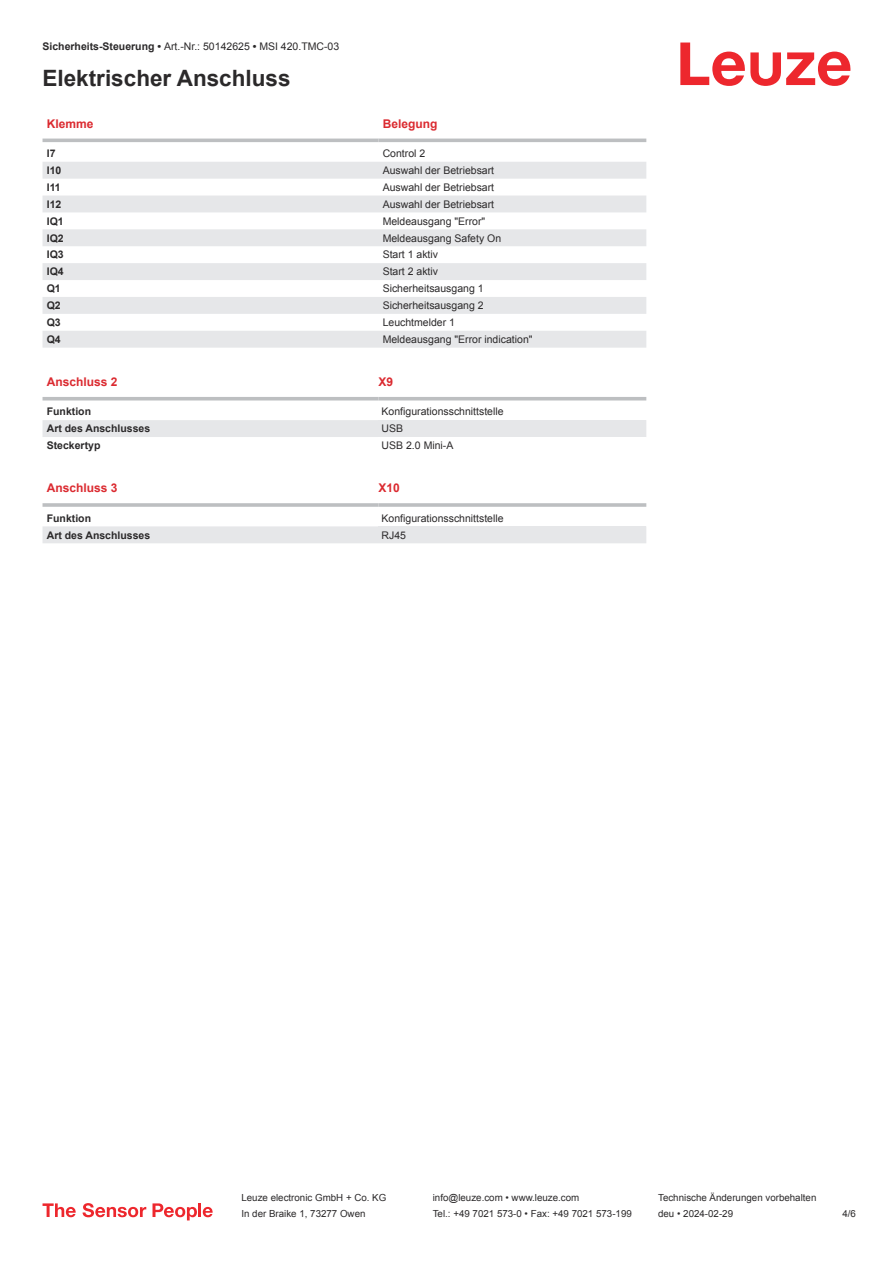
<style>
.page{position:relative;width:893px;height:1263px;background:#fff}
.page>*{position:absolute;margin:0;border:0;box-sizing:border-box;transform-origin:0 0}
.t1{font:700 22.5px "Arial";color:#2b292a}
.t2{font:700 12px "Arial";color:#db2a30}
.t3{font:10.5px "Arial";color:#2b292a}
.t4{font:700 10.5px "Arial";color:#2b292a}
.t5{font:9.75px "Arial";color:#2b292a}
.s1{font-weight:700}
</style>
<div class="page">
<svg style="left:680px;top:43px;width:170px;height:43px"></svg>
<svg style="left:43px;top:138px;width:603px;height:1px"></svg>
<svg style="left:43px;top:162px;width:603px;height:186px;fill:#e6e7e9"></svg>
<hr style="left:43px;top:139px;width:335px;height:3px;background:#bdbfc1">
<hr style="left:378px;top:139px;width:268px;height:3px;background:#bdbfc1">
<svg style="left:43px;top:400px;width:603px;height:1px"></svg>
<div style="left:43px;top:420px;width:335px;height:17px;background:#e6e7e9"></div>
<hr style="left:43px;top:397px;width:335px;height:3px;background:#bdbfc1">
<hr style="left:378px;top:397px;width:268px;height:3px;background:#bdbfc1">
<div style="left:378px;top:420px;width:268px;height:17px;background:#e6e7e9"></div>
<div style="left:43px;top:526px;width:335px;height:17px;background:#e6e7e9"></div>
<hr style="left:43px;top:503px;width:335px;height:4px;background:#c3c5c7">
<svg style="left:378px;top:503px;width:268px;height:4px"></svg>
<div style="left:378px;top:526px;width:268px;height:17px;background:#e6e7e9"></div>
<svg style="left:43px;top:1203px;width:33px;height:14px"></svg>
<svg style="left:83px;top:1203px;width:63px;height:14px"></svg>
<svg style="left:153px;top:1203px;width:44px;height:17px"></svg>
<hr style="left:198px;top:1203px;width:3px;height:14px;background:#ed272d">
<svg style="left:203px;top:1207px;width:10px;height:10px"></svg>
<p class="t3" style="left:43px;top:43px;width:298px"><span class="s1">Sicherheits-Steuerung •</span> Art.-Nr.: 50142625 <span class="s1">•</span> MSI 420.TMC-03</p>
<h1 class="t1" style="left:43px;top:70px;width:250px">Elektrischer Anschluss</h1>
<p class="t2" style="left:47px;top:119px;width:48px">Klemme</p>
<p class="t2" style="left:383px;top:119px;width:56px">Belegung</p>
<p class="t4" style="left:47px;top:149px;width:10px">I7</p>
<p class="t3" style="left:383px;top:149px;width:44px">Control 2</p>
<p class="t4" style="left:47px;top:166px;width:16px">I10</p>
<p class="t3" style="left:383px;top:166px;width:113px">Auswahl der Betriebsart</p>
<p class="t4" style="left:47px;top:183px;width:16px">I11</p>
<p class="t3" style="left:383px;top:183px;width:113px">Auswahl der Betriebsart</p>
<p class="t4" style="left:47px;top:200px;width:16px">I12</p>
<p class="t3" style="left:383px;top:200px;width:113px">Auswahl der Betriebsart</p>
<p class="t4" style="left:47px;top:217px;width:18px">IQ1</p>
<p class="t3" style="left:383px;top:217px;width:104px">Meldeausgang "Error"</p>
<p class="t4" style="left:47px;top:234px;width:18px">IQ2</p>
<p class="t3" style="left:383px;top:234px;width:120px">Meldeausgang Safety On</p>
<p class="t4" style="left:47px;top:251px;width:18px">IQ3</p>
<p class="t3" style="left:383px;top:251px;width:57px">Start 1 aktiv</p>
<p class="t4" style="left:47px;top:268px;width:18px">IQ4</p>
<p class="t3" style="left:383px;top:268px;width:57px">Start 2 aktiv</p>
<p class="t4" style="left:47px;top:285px;width:16px">Q1</p>
<p class="t3" style="left:383px;top:285px;width:102px">Sicherheitsausgang 1</p>
<p class="t4" style="left:47px;top:301px;width:16px">Q2</p>
<p class="t3" style="left:383px;top:301px;width:102px">Sicherheitsausgang 2</p>
<p class="t4" style="left:47px;top:318px;width:16px">Q3</p>
<p class="t3" style="left:383px;top:318px;width:74px">Leuchtmelder 1</p>
<p class="t4" style="left:47px;top:335px;width:16px">Q4</p>
<p class="t3" style="left:383px;top:335px;width:151px">Meldeausgang "Error indication"</p>
<p class="t2" style="left:47px;top:377px;width:72px">Anschluss 2</p>
<p class="t2" style="left:378px;top:377px;width:16px">X9</p>
<p class="t4" style="left:47px;top:408px;width:46px">Funktion</p>
<p class="t3" style="left:382px;top:408px;width:123px">Konfigurationsschnittstelle</p>
<p class="t4" style="left:47px;top:425px;width:105px">Art des Anschlusses</p>
<p class="t3" style="left:382px;top:425px;width:23px">USB</p>
<p class="t4" style="left:47px;top:442px;width:55px">Steckertyp</p>
<p class="t3" style="left:382px;top:442px;width:73px">USB 2.0 Mini-A</p>
<p class="t2" style="left:47px;top:484px;width:72px">Anschluss 3</p>
<p class="t2" style="left:378px;top:484px;width:23px">X10</p>
<p class="t4" style="left:47px;top:514px;width:46px">Funktion</p>
<p class="t3" style="left:382px;top:514px;width:123px">Konfigurationsschnittstelle</p>
<p class="t4" style="left:47px;top:531px;width:105px">Art des Anschlusses</p>
<p class="t3" style="left:382px;top:531px;width:26px">RJ45</p>
<p class="t5" style="left:241px;top:1194px;width:146px">Leuze electronic GmbH + Co. KG</p>
<p class="t5" style="left:433px;top:1194px;width:148px">info@leuze.com • www.leuze.com</p>
<p class="t5" style="left:658px;top:1194px;width:160px">Technische Änderungen vorbehalten</p>
<p class="t5" style="left:241px;top:1210px;width:126px">In der Braike 1, 73277 Owen</p>
<p class="t5" style="left:433px;top:1210px;width:201px">Tel.: +49 7021 573-0 • Fax: +49 7021 573-199</p>
<p class="t5" style="left:658px;top:1210px;width:76px">deu • 2024-02-29</p>
<p class="t5" style="left:842px;top:1210px;width:15px">4 /6</p>
</div>
